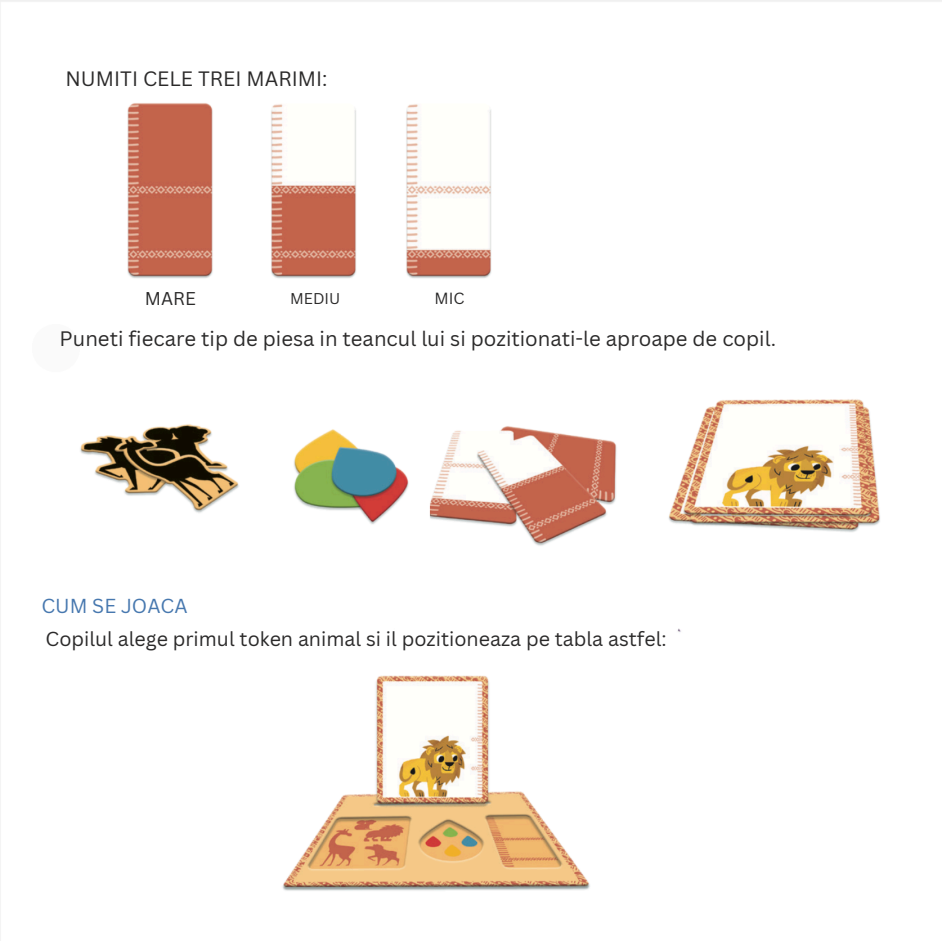
<style>
.page{position:relative;width:942px;height:941px;background:#fff}
.page>*{position:absolute;margin:0;border:0;box-sizing:border-box;transform-origin:0 0}
.t1{font:20.4px "Canva Sans";color:#2b2a2a}
.t2{font:20.25px "Canva Sans";color:#2b2a2a}
.t3{font:19.73px "Canva Sans";color:#4778af}
.t4{font:19.65px "Canva Sans";color:#2b2a2a}
.t5{font:18px "Canva Sans";color:#2b2a2a}
.t6{font:15.75px "Canva Sans";color:#2b2a2a}
.t7{font:15.15px "Canva Sans";color:#2b2a2a}
</style>
<div class="page">
<img style="left:0;top:0;width:942px;height:940px">
<h1 class="t2" style="left:66px;top:64px;width:263px">NUMITI CELE TREI MARIMI:</h1>
<h3 class="t5" style="left:145px;top:285px;width:53px">MARE</h3>
<p class="t7" style="left:290px;top:288px;width:52px">MEDIU</p>
<p class="t6" style="left:434px;top:287px;width:31px">MIC</p>
<h2 class="t1" style="left:60px;top:324px;width:718px">Puneti fiecare tip de piesa in teancul lui si pozitionati-le aproape de copil.</h2>
<h1 class="t3" style="left:41px;top:592px;width:148px">CUM SE JOACA</h1>
<h2 class="t4" style="left:46px;top:625px;width:622px">Copilul alege primul token animal si il pozitioneaza pe tabla astfel:</h2>
</div>
